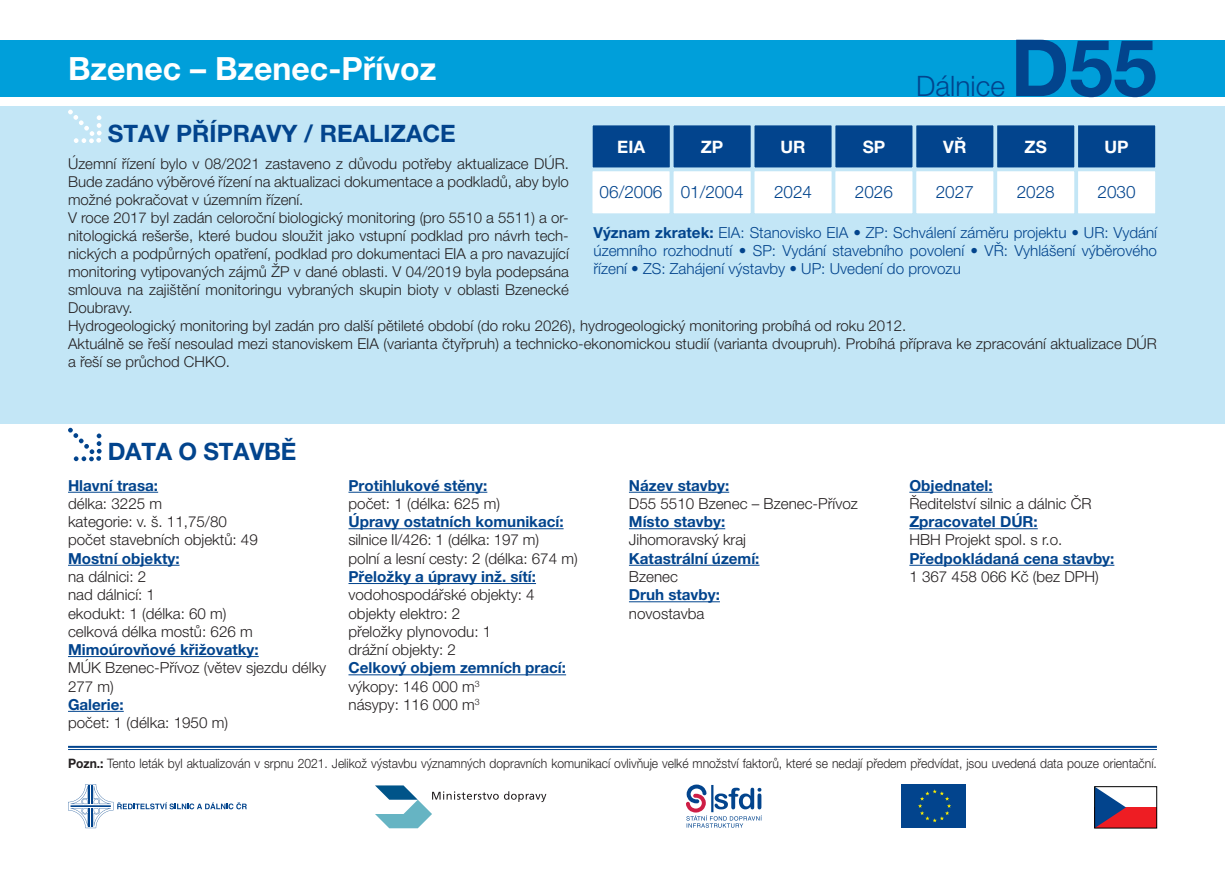
<style>
.page{position:relative;width:1225px;height:874px;background:#fff}
.page>*{position:absolute;margin:0;border:0;box-sizing:border-box;transform-origin:0 0}
.t1{font:700 78.8px "Helvetica Neue LT Pro";color:#02448d}
.t2{font:700 32px "Helvetica Neue LT Pro";color:#fff}
.t3{font:300 28.2px "Helvetica Neue LT Pro";color:#02448d}
.t4{font:700 24px "Helvetica Neue LT Pro";color:#02448d}
.t5{font:300 17.2px "Helvetica Neue LT Pro";color:#02448d}
.t6{font:700 17.2px "Helvetica Neue LT Pro";color:#fff}
.t7{font:300 15.2px/18.2px "Helvetica Neue LT Pro";color:#231f20}
.t8{font:700 15.2px "Helvetica Neue LT Pro";color:#02448d}
.t9{font:300 15.2px/18.2px "Helvetica Neue LT Pro";color:#02448d;text-align:justify}
.t10{font:300 15px/18px "Helvetica Neue LT Pro";color:#231f20;text-align:justify}
.t11{font:300 13px "Helvetica Neue LT Pro";color:#231f20;scale:.93 1}
.s1{font-weight:700}
</style>
<div class="page">
<div style="left:0;top:106px;width:1225px;height:317px;background:#c3e6f6"></div>
<svg style="left:68px;top:110px;width:34px;height:33px"></svg>
<div style="left:1077px;top:124px;width:79px;height:44px;background:#02448d"></div>
<div style="left:1076px;top:123px;width:81px;height:46px;border:2px solid #c3e6f6"></div>
<div style="left:915px;top:124px;width:79px;height:44px;background:#02448d"></div>
<div style="left:914px;top:123px;width:81px;height:46px;border:2px solid #c3e6f6"></div>
<div style="left:753px;top:124px;width:79px;height:44px;background:#02448d"></div>
<div style="left:752px;top:123px;width:81px;height:46px;border:2px solid #c3e6f6"></div>
<div style="left:996px;top:124px;width:79px;height:44px;background:#02448d"></div>
<div style="left:995px;top:123px;width:81px;height:46px;border:2px solid #c3e6f6"></div>
<div style="left:834px;top:124px;width:79px;height:44px;background:#02448d"></div>
<div style="left:833px;top:123px;width:81px;height:46px;border:2px solid #c3e6f6"></div>
<div style="left:672px;top:124px;width:79px;height:44px;background:#02448d"></div>
<div style="left:671px;top:123px;width:81px;height:46px;border:2px solid #c3e6f6"></div>
<div style="left:592px;top:124px;width:79px;height:44px;background:#02448d"></div>
<div style="left:591px;top:123px;width:80px;height:46px;border:2px solid #c3e6f6"></div>
<div style="left:1077px;top:170px;width:79px;height:44px;background:#fff"></div>
<div style="left:1076px;top:169px;width:81px;height:46px;border:2px solid #c3e6f6"></div>
<div style="left:915px;top:170px;width:79px;height:44px;background:#fff"></div>
<div style="left:914px;top:169px;width:81px;height:46px;border:2px solid #c3e6f6"></div>
<div style="left:753px;top:170px;width:79px;height:44px;background:#fff"></div>
<div style="left:752px;top:169px;width:81px;height:46px;border:2px solid #c3e6f6"></div>
<div style="left:996px;top:170px;width:79px;height:44px;background:#fff"></div>
<div style="left:995px;top:169px;width:81px;height:46px;border:2px solid #c3e6f6"></div>
<div style="left:834px;top:170px;width:79px;height:44px;background:#fff"></div>
<div style="left:833px;top:169px;width:81px;height:46px;border:2px solid #c3e6f6"></div>
<div style="left:672px;top:170px;width:79px;height:44px;background:#fff"></div>
<div style="left:671px;top:169px;width:81px;height:46px;border:2px solid #c3e6f6"></div>
<div style="left:591px;top:170px;width:79px;height:44px;background:#fff"></div>
<div style="left:590px;top:169px;width:81px;height:46px;border:2px solid #c3e6f6"></div>
<hr style="left:68px;top:491px;width:90px;height:1px;background:#02448d">
<hr style="left:68px;top:564px;width:111px;height:1px;background:#02448d">
<hr style="left:68px;top:655px;width:191px;height:1px;background:#02448d">
<hr style="left:68px;top:710px;width:56px;height:1px;background:#02448d">
<hr style="left:348px;top:491px;width:139px;height:1px;background:#02448d">
<hr style="left:348px;top:528px;width:215px;height:1px;background:#02448d">
<hr style="left:348px;top:583px;width:188px;height:1px;background:#02448d">
<hr style="left:348px;top:674px;width:218px;height:1px;background:#02448d">
<hr style="left:629px;top:491px;width:100px;height:1px;background:#02448d">
<hr style="left:629px;top:528px;width:96px;height:1px;background:#02448d">
<hr style="left:629px;top:564px;width:130px;height:1px;background:#02448d">
<hr style="left:629px;top:601px;width:91px;height:1px;background:#02448d">
<hr style="left:909px;top:491px;width:83px;height:1px;background:#02448d">
<hr style="left:909px;top:528px;width:128px;height:1px;background:#02448d">
<hr style="left:909px;top:564px;width:205px;height:1px;background:#02448d">
<div style="left:0;top:40px;width:1225px;height:56px;background:#009fda"></div>
<svg style="left:68px;top:427px;width:34px;height:34px"></svg>
<hr style="left:68px;top:745px;width:1089px;height:2px;background:#02448d">
<hr style="left:68px;top:748px;width:1089px;height:1px;background:#02448d">
<div style="left:901px;top:784px;width:65px;height:43px;background:#02448d"></div>
<svg style="left:918px;top:789px;width:33px;height:32px"></svg>
<div style="left:1094px;top:807px;width:62px;height:20px;background:#ee1d23"></div>
<svg style="left:1096px;top:788px;width:30px;height:37px"></svg>
<div style="left:1094px;top:786px;width:63px;height:41px;border:1px solid #000"></div>
<svg style="left:68px;top:784px;width:179px;height:43px"></svg>
<svg style="left:686px;top:784px;width:76px;height:43px"></svg>
<svg style="left:375px;top:785px;width:171px;height:42px"></svg>
<p class="t2" style="left:68px;top:48px;width:370px">Bzenec – Bzenec-Přívoz</p>
<p class="t3" style="left:916px;top:69px;width:90px">Dálnice</p>
<p class="t1" style="left:1010px;top:19px;width:148px">D55</p>
<p class="t4" style="left:108px;top:119px;width:350px">STAV PŘÍPRAVY / REALIZACE</p>
<p class="t6" style="left:617px;top:136px;width:29px">EIA</p>
<p class="t6" style="left:701px;top:136px;width:24px">ZP</p>
<p class="t6" style="left:780px;top:136px;width:27px">UR</p>
<p class="t6" style="left:862px;top:136px;width:24px">SP</p>
<p class="t6" style="left:943px;top:136px;width:25px">VŘ</p>
<p class="t6" style="left:1024px;top:136px;width:24px">ZS</p>
<p class="t6" style="left:1104px;top:136px;width:26px">UP</p>
<p class="t5" style="left:599px;top:182px;width:64px">06/2006</p>
<p class="t5" style="left:680px;top:182px;width:64px">01/2004</p>
<p class="t5" style="left:774px;top:182px;width:40px">2024</p>
<p class="t5" style="left:855px;top:182px;width:40px">2026</p>
<p class="t5" style="left:935px;top:182px;width:40px">2027</p>
<p class="t5" style="left:1016px;top:182px;width:40px">2028</p>
<p class="t5" style="left:1097px;top:182px;width:40px">2030</p>
<p class="t10" style="left:68px;top:154px;width:502px">Územní řízení bylo v 08/2021 zastaveno z důvodu potřeby aktualizace DÚR.<br>Bude zadáno výběrové řízení na aktualizaci dokumentace a podkladů, aby bylo možné pokračovat v územním řízení.</p>
<p class="t10" style="left:68px;top:208px;width:502px">V roce 2017 byl zadán celoroční biologický monitoring (pro 5510 a 5511) a or&shy;nitologická rešerše, které budou sloužit jako vstupní podklad pro návrh tech&shy;nických a podpůrných opatření, podklad pro dokumentaci EIA a pro navazující monitoring vytipovaných zájmů ŽP v dané oblasti. V 04/2019 byla podepsána smlouva na zajištění monitoringu vybraných skupin bioty v oblasti Bzenecké Doubravy.</p>
<p class="t10" style="left:68px;top:316px;width:839px">Hydrogeologický monitoring byl zadán pro další pětileté období (do roku 2026), hydrogeologický monitoring probíhá od roku 2012.</p>
<p class="t10" style="left:68px;top:334px;width:1090px">Aktuálně se řeší nesoulad mezi stanoviskem EIA (varianta čtyřpruh) a technicko-ekonomickou studií (varianta dvoupruh). Probíhá příprava ke zpracování aktualizace DÚR a řeší se průchod CHKO.</p>
<p class="t9" style="left:593px;top:223px;width:565px"><span class="s1">Význam zkratek:</span> EIA: Stanovisko EIA • ZP: Schválení záměru projektu • UR: Vydání územního rozhodnutí • SP: Vydání stavebního povolení • VŘ: Vyhlášení výběrového řízení • ZS: Zahájení výstavby • UP: Uvedení do provozu</p>
<p class="t4" style="left:108px;top:436px;width:190px">DATA O STAVBĚ</p>
<p class="t8" style="left:68px;top:475px;width:92px">Hlavní trasa:</p>
<p class="t7" style="left:68px;top:494px;width:96px">délka: 3225 m</p>
<p class="t7" style="left:68px;top:512px;width:160px">kategorie: v. š. 11,75/80</p>
<p class="t7" style="left:68px;top:530px;width:191px">počet stavebních objektů: 49</p>
<p class="t8" style="left:68px;top:548px;width:113px">Mostní objekty:</p>
<p class="t7" style="left:68px;top:567px;width:80px">na dálnici: 2</p>
<p class="t7" style="left:68px;top:585px;width:89px">nad dálnicí: 1</p>
<p class="t7" style="left:68px;top:603px;width:160px">ekodukt: 1 (délka: 60 m)</p>
<p class="t7" style="left:68px;top:621px;width:186px">celková délka mostů: 626 m</p>
<p class="t8" style="left:68px;top:640px;width:192px">Mimoúrovňové křižovatky:</p>
<p class="t7" style="left:68px;top:658px;width:260px">MÚK Bzenec-Přívoz (větev sjezdu délky<br>277 m)</p>
<p class="t8" style="left:68px;top:694px;width:57px">Galerie:</p>
<p class="t7" style="left:68px;top:712px;width:161px">počet: 1 (délka: 1950 m)</p>
<p class="t8" style="left:348px;top:475px;width:140px">Protihlukové stěny:</p>
<p class="t7" style="left:348px;top:494px;width:153px">počet: 1 (délka: 625 m)</p>
<p class="t8" style="left:348px;top:512px;width:217px">Úpravy ostatních komunikací:</p>
<p class="t7" style="left:348px;top:530px;width:192px">silnice II/426: 1 (délka: 197 m)</p>
<p class="t7" style="left:348px;top:548px;width:231px">polní a lesní cesty: 2 (délka: 674 m)</p>
<p class="t8" style="left:348px;top:567px;width:189px">Přeložky a úpravy inž. sítí:</p>
<p class="t7" style="left:348px;top:585px;width:188px">vodohospodářské objekty: 4</p>
<p class="t7" style="left:348px;top:603px;width:113px">objekty elektro: 2</p>
<p class="t7" style="left:348px;top:621px;width:144px">přeložky plynovodu: 1</p>
<p class="t7" style="left:348px;top:640px;width:109px">drážní objekty: 2</p>
<p class="t8" style="left:348px;top:658px;width:219px">Celkový objem zemních prací:</p>
<p class="t7" style="left:348px;top:676px;width:133px">výkopy: 146 000 m<sup>3</sup></p>
<p class="t7" style="left:348px;top:694px;width:133px">násypy: 116 000 m<sup>3</sup></p>
<p class="t8" style="left:629px;top:475px;width:102px">Název stavby:</p>
<p class="t7" style="left:629px;top:494px;width:230px">D55 5510 Bzenec – Bzenec-Přívoz</p>
<p class="t8" style="left:629px;top:512px;width:98px">Místo stavby:</p>
<p class="t7" style="left:629px;top:530px;width:119px">Jihomoravský kraj</p>
<p class="t8" style="left:629px;top:548px;width:132px">Katastrální území:</p>
<p class="t7" style="left:629px;top:567px;width:51px">Bzenec</p>
<p class="t8" style="left:629px;top:585px;width:92px">Druh stavby:</p>
<p class="t7" style="left:629px;top:603px;width:77px">novostavba</p>
<p class="t8" style="left:909px;top:475px;width:85px">Objednatel:</p>
<p class="t7" style="left:909px;top:494px;width:184px">Ředitelství silnic a dálnic ČR</p>
<p class="t8" style="left:909px;top:512px;width:130px">Zpracovatel DÚR:</p>
<p class="t7" style="left:909px;top:530px;width:154px">HBH Projekt spol. s r.o.</p>
<p class="t8" style="left:909px;top:548px;width:206px">Předpokládaná cena stavby:</p>
<p class="t7" style="left:909px;top:567px;width:191px">1 367 458 066 Kč (bez DPH)</p>
<p class="t11" style="left:68px;top:755px;width:1172px"><span class="s1">Pozn.:</span> Tento leták byl aktualizován v srpnu 2021. Jelikož výstavbu významných dopravních komunikací ovlivňuje velké množství faktorů, které se nedají předem předvídat, jsou uvedená data pouze orientační.</p>
</div>
